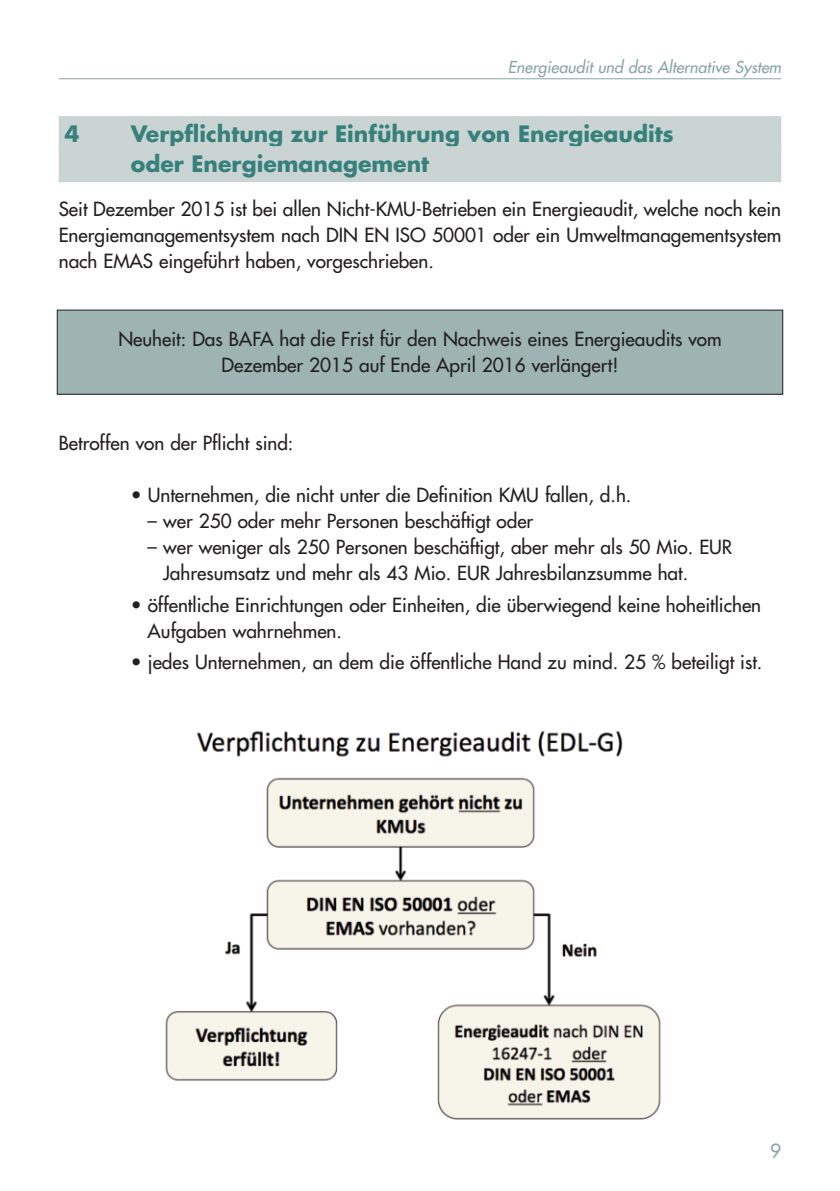
<style>
.page{position:relative;width:840px;height:1191px;background:#fff}
.page>*{position:absolute;margin:0;border:0;box-sizing:border-box;transform-origin:0 0}
.t1{font:700 22px/30px "Futura";color:#37817c}
.t2{font:19px/26px "Futura";color:#231f20}
.t3{font:19px "Futura";color:#87a6a2}
.t4{font:italic 16px "Futura";color:#87a6a2}
</style>
<div class="page">
<div style="left:57px;top:310px;width:725px;height:84px;background:#9db4b2"></div>
<div style="left:57px;top:309px;width:725px;height:86px;border:1px solid #231f20"></div>
<hr style="left:59px;top:78px;width:721px;height:1px;background:#87a6a2">
<div style="left:59px;top:116px;width:721px;height:36px;background:#cad4d3"></div>
<div style="left:59px;top:146px;width:721px;height:36px;background:#cad4d3"></div>
<img style="left:165px;top:730px;width:496px;height:390px">
<p class="t4" style="left:507px;top:59px;width:275px">Energieaudit und das Alternative System</p>
<p class="t1" style="left:64px;top:120px;width:17px">4</p>
<p class="t1" style="left:131px;top:120px;width:544px">Verpflichtung zur Einführung von Energieaudits oder Energiemanagement</p>
<p class="t2" style="left:59px;top:197px;width:723px;text-align:justify">Seit Dezember 2015 ist bei allen Nicht-KMU-Betrieben ein Energieaudit, welche noch kein Energiemanagementsystem nach DIN EN ISO 50001 oder ein Umweltmanagementsystem nach EMAS eingeführt haben, vorgeschrieben.</p>
<p class="t2" style="left:118px;top:327px;width:604px;text-align:center">Neuheit: Das BAFA hat die Frist für den Nachweis eines Energieaudits vom<br>Dezember 2015 auf Ende April 2016 verlängert!</p>
<p class="t2" style="left:59px;top:431px;width:236px">Betroffen von der Pflicht sind:</p>
<p class="t2" style="left:131px;top:483px;width:502px">• Unternehmen, die nicht unter die Definition KMU fallen, d.h.</p>
<p class="t2" style="left:147px;top:509px;width:387px">– wer 250 oder mehr Personen beschäftigt oder</p>
<p class="t2" style="left:163px;top:535px;width:570px;text-indent:-16px">– wer weniger als 250 Personen beschäftigt, aber mehr als 50 Mio. EUR<br>Jahresumsatz und mehr als 43 Mio. EUR Jahresbilanzsumme hat.</p>
<p class="t2" style="left:147px;top:593px;width:614px;text-indent:-17px">• öffentliche Einrichtungen oder Einheiten, die überwiegend keine hoheitlichen<br>Aufgaben wahrnehmen.</p>
<p class="t2" style="left:131px;top:650px;width:632px">• jedes Unternehmen, an dem die öffentliche Hand zu mind. 25 % beteiligt ist.</p>
<p class="t3" style="left:769px;top:1142px;width:12px">9</p>
</div>
